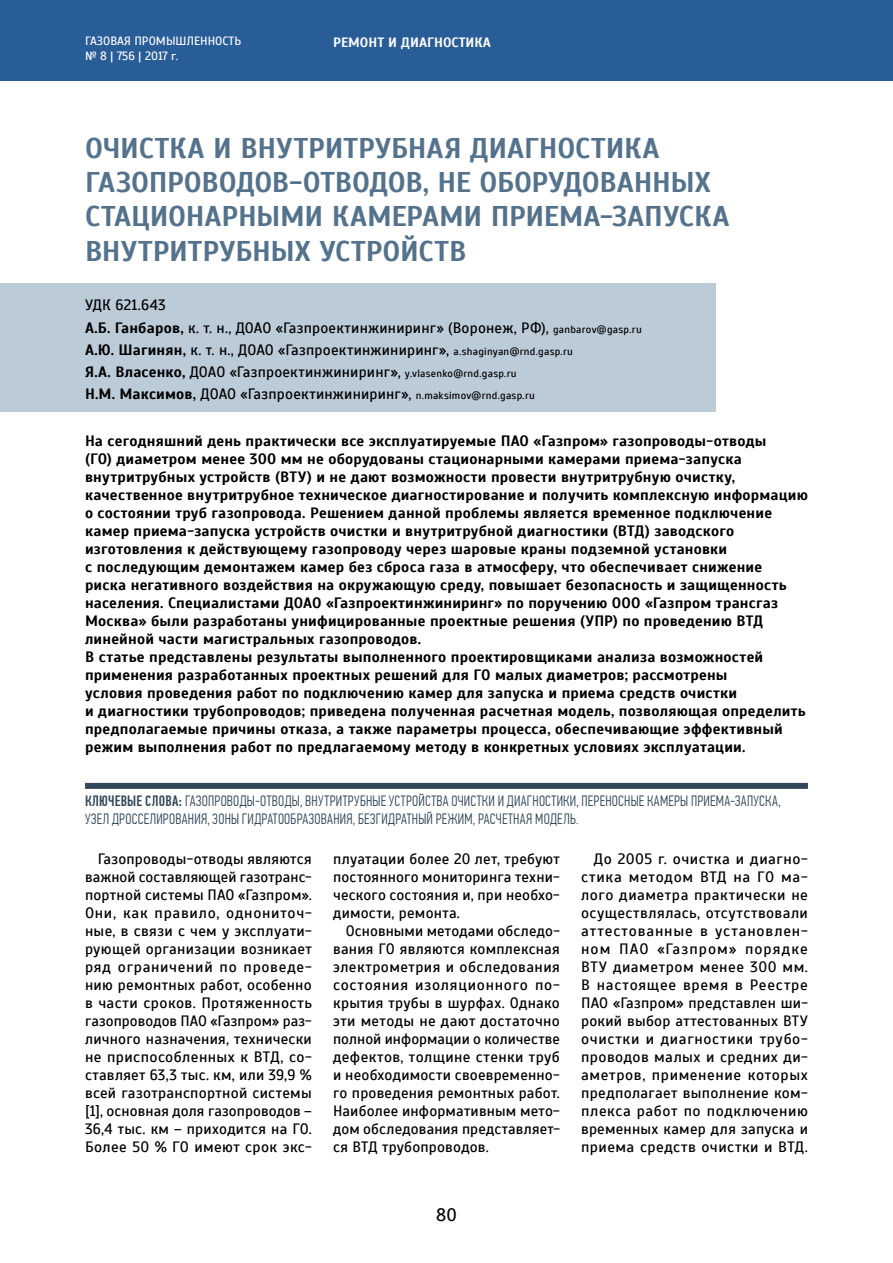
<style>
.page{position:relative;width:893px;height:1263px;background:#fff}
.page>*{position:absolute;margin:0;border:0;box-sizing:border-box;transform-origin:0 0}
.t1{font:700 28.5px/34.2px "Scada";letter-spacing:-.005em;color:#54728b}
.t2{font:18px "Scada";color:#000}
.t3{font:15px/18px "Scada";letter-spacing:.015em;color:#000;text-align:justify}
.t4{font:700 15px/18px "Scada";letter-spacing:.015em;color:#000}
.t5{font:300 15px/18px "PF Din Text Comp Pro";letter-spacing:.02em;color:#32485a}
.t6{font:700 13.5px "Scada";color:#fff}
.t7{font:12px/14.4px "Scada";color:#fff}
.s1{font-weight:700}
.s2{font-size:10.5px}
.s3{font-weight:500}
</style>
<div class="page">
<div style="left:0;top:0;width:893px;height:81px;background:#295d97"></div>
<div style="left:85px;top:783px;width:723px;height:6px;background:#32485a"></div>
<div style="left:0;top:284px;width:715px;height:128px;background:#bbcbd8"></div>
<p class="t7" style="left:85px;top:34px;width:158px">ГАЗОВАЯ ПРОМЫШЛЕННОСТЬ № 8 | 756 | 2017 г.</p>
<p class="t6" style="left:333px;top:34px;width:159px">РЕМОНТ И ДИАГНОСТИКА</p>
<h1 class="t1" style="left:85px;top:131px;width:646px">ОЧИСТКА И ВНУТРИТРУБНАЯ ДИАГНОСТИКА ГАЗОПРОВОДОВ-ОТВОДОВ, НЕ ОБОРУДОВАННЫХ СТАЦИОНАРНЫМИ КАМЕРАМИ ПРИЕМА-ЗАПУСКА ВНУТРИТРУБНЫХ УСТРОЙСТВ</h1>
<p class="t3" style="left:85px;top:294px;width:558px;line-height:22.2px;text-align:left">УДК 621.643<br><span class="s1">А.Б. Ганбаров,</span> к. т. н., ДОАО «Газпроектинжиниринг» (Воронеж, РФ), <span class="s2">ganbarov@gasp.ru </span><span class="s1">А.Ю. Шагинян,</span> к. т. н., ДОАО «Газпроектинжиниринг», <span class="s2">a.shaginyan@rnd.gasp.ru<br></span><span class="s1">Я.А. Власенко,</span> ДОАО «Газпроектинжиниринг», <span class="s2">y.vlasenko@rnd.gasp.ru<br></span><span class="s1">Н.М. Максимов,</span> ДОАО «Газпроектинжиниринг», <span class="s2">n.maksimov@rnd.gasp.ru</span></p>
<p class="t4" style="left:85px;top:432px;width:724px">На сегодняшний день практически все эксплуатируемые ПАО «Газпром» газопроводы-отводы<br>(ГО) диаметром менее 300 мм не оборудованы стационарными камерами приема-запуска внутритрубных устройств (ВТУ) и не дают возможности провести внутритрубную очистку, качественное внутритрубное техническое диагностирование и получить комплексную информацию о состоянии труб газопровода. Решением данной проблемы является временное подключение камер приема-запуска устройств очистки и внутритрубной диагностики (ВТД) заводского изготовления к действующему газопроводу через шаровые краны подземной установки<br>с последующим демонтажем камер без сброса газа в атмосферу, что обеспечивает снижение<br>риска негативного воздействия на окружающую среду, повышает безопасность и защищенность населения. Специалистами ДОАО «Газпроектинжиниринг» по поручению ООО «Газпром трансгаз Москва» были разработаны унифицированные проектные решения (УПР) по проведению ВТД линейной части магистральных газопроводов.<br>В статье представлены результаты выполненного проектировщиками анализа возможностей применения разработанных проектных решений для ГО малых диаметров; рассмотрены<br>условия проведения работ по подключению камер для запуска и приема средств очистки<br>и диагностики трубопроводов; приведена полученная расчетная модель, позволяющая определить предполагаемые причины отказа, а также параметры процесса, обеспечивающие эффективный режим выполнения работ по предлагаемому методу в конкретных условиях эксплуатации.</p>
<p class="t5" style="left:85px;top:792px;width:697px"><span class="s3">КЛЮЧЕВЫЕ СЛОВА:</span> ГАЗОПРОВОДЫ-ОТВОДЫ, ВНУТРИТРУБНЫЕ УСТРОЙСТВА ОЧИСТКИ И ДИАГНОСТИКИ, ПЕРЕНОСНЫЕ КАМЕРЫ ПРИЕМА-ЗАПУСКА,<br>УЗЕЛ ДРОССЕЛИРОВАНИЯ, ЗОНЫ ГИДРАТООБРАЗОВАНИЯ, БЕЗГИДРАТНЫЙ РЕЖИМ, РАСЧЕТНАЯ МОДЕЛЬ.</p>
<p class="t3" style="left:85px;top:850px;width:228px;text-indent:13px">Газопроводы-отводы являются важной составляющей газотранс&shy;портной системы ПАО «Газпром».<br>Они, как правило, однониточ&shy;ные, в связи с чем у эксплуати&shy;рующей организации возникает ряд ограничений по проведе&shy;нию ремонтных работ, особенно в части сроков. Протяженность газопроводов ПАО «Газпром» раз&shy;личного назначения, технически не приспособленных к ВТД, со&shy;ставляет 63,3 тыс. км, или 39,9 % всей газотранспортной системы [1], основная доля газопроводов – 36,4 тыс. км – приходится на ГО.<br>Более 50 % ГО имеют срок экс-</p>
<p class="t3" style="left:333px;top:850px;width:228px">плуатации более 20 лет, требуют постоянного мониторинга техни&shy;ческого состояния и, при необхо&shy;димости, ремонта.</p>
<p class="t3" style="left:333px;top:922px;width:228px;text-indent:13px">Основными методами обследо&shy;вания ГО являются комплексная электрометрия и обследования состояния изоляционного по&shy;крытия трубы в шурфах. Однако эти методы не дают достаточно полной информации о количестве дефектов, толщине стенки труб и необходимости своевременно&shy;го проведения ремонтных работ.<br>Наиболее информативным мето&shy;дом обследования представляет&shy;ся ВТД трубопроводов.</p>
<p class="t2" style="left:436px;top:1204px;width:22px">80</p>
<p class="t3" style="left:581px;top:850px;width:228px;text-indent:13px">До 2005 г. очистка и диагно&shy;стика методом ВТД на ГО ма&shy;лого диаметра практически не осуществлялась, отсутствовали аттестованные в установлен&shy;ном ПАО «Газпром» порядке ВТУ диаметром менее 300 мм.<br>В настоящее время в Реестре ПАО «Газпром» представлен ши&shy;рокий выбор аттестованных ВТУ очистки и диагностики трубо&shy;проводов малых и средних ди&shy;аметров, применение которых предполагает выполнение ком&shy;плекса работ по подключению временных камер для запуска и приема средств очистки и ВТД.</p>
</div>
